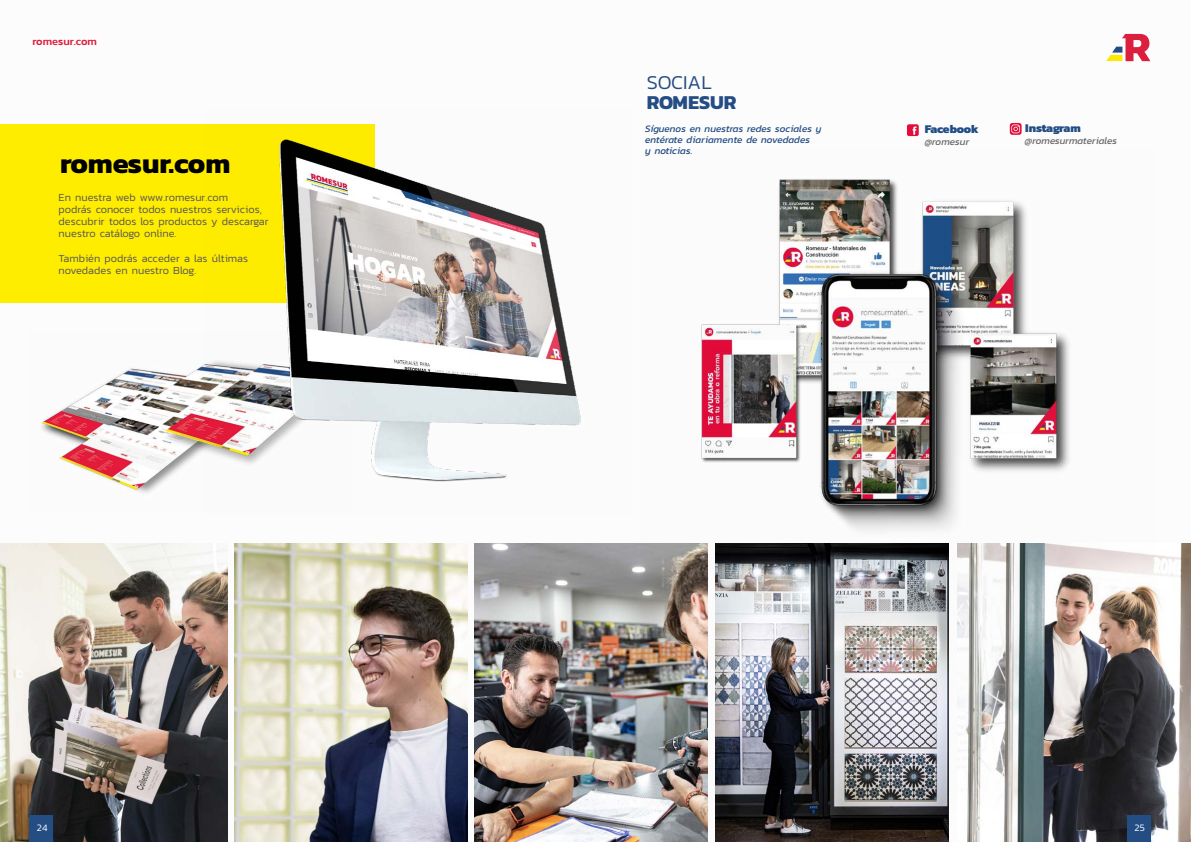
<style>
.page{position:relative;width:1191px;height:842px;background:#fff}
.page>*{position:absolute;margin:0;border:0;box-sizing:border-box;transform-origin:0 0}
.t1{font:700 29px "Kanit";color:#000}
.t2{font:700 20px "Kanit";color:#234d84}
.t3{font:300 20px "Kanit";color:#234d84}
.t4{font:800 12px "Kanit";letter-spacing:-.015em;color:#204d84}
.t5{font:300 11px/12px "Kanit";color:#595857}
.t6{font:500 11px "Kanit";color:#db1f40}
.t7{font:italic 10px/11px "Kanit";color:#214d84}
.t8{font:italic 10px "Kanit";letter-spacing:-.005em;color:#686868}
.t9{font:300 10px "Kanit";color:#fff}
</style>
<div class="page">
<img style="left:41px;top:365px;width:163px;height:129px">
<div style="left:0;top:124px;width:374px;height:179px;background:#ffed00"></div>
<img style="left:715px;top:809px;width:233px;height:33px">
<img style="left:967px;top:544px;width:224px;height:298px">
<img style="left:0;top:544px;width:228px;height:298px">
<img style="left:234px;top:544px;width:233px;height:298px">
<img style="left:474px;top:544px;width:234px;height:298px">
<img style="left:204px;top:124px;width:377px;height:358px">
<img style="left:640px;top:179px;width:515px;height:630px">
<svg style="left:907px;top:124px;width:11px;height:12px"></svg>
<svg style="left:1009px;top:123px;width:12px;height:12px"></svg>
<div style="left:29px;top:815px;width:23px;height:27px;background:#244d84"></div>
<svg style="left:1106px;top:34px;width:44px;height:27px"></svg>
<div style="left:1126px;top:815px;width:24px;height:27px;background:#244d84"></div>
<p class="t6" style="left:33px;top:33px;width:66px">romesur.com</p>
<h1 class="t1" style="left:60px;top:140px;width:172px">romesur.com</h1>
<p class="t5" style="left:59px;top:192px;width:212px">En nuestra web www.romesur.com<br>podrás conocer todos nuestros servicios, descubrir todos los productos y descargar nuestro catálogo online.</p>
<p class="t5" style="left:59px;top:252px;width:191px">También podrás acceder a las últimas novedades en nuestro Blog.</p>
<h2 class="t3" style="left:647px;top:69px;width:67px">SOCIAL</h2>
<h2 class="t2" style="left:647px;top:87px;width:91px">ROMESUR</h2>
<p class="t7" style="left:645px;top:123px;width:178px">Síguenos en nuestras redes sociales y entérate diariamente de novedades<br>y noticias.</p>
<p class="t4" style="left:925px;top:120px;width:56px">Facebook</p>
<p class="t4" style="left:1025px;top:118px;width:57px">Instagram</p>
<p class="t8" style="left:924px;top:135px;width:46px">@romesur</p>
<p class="t8" style="left:1025px;top:133px;width:94px">@romesurmateriales</p>
<p class="t9" style="left:37px;top:820px;width:12px">24</p>
<p class="t9" style="left:1134px;top:820px;width:12px">25</p>
</div>
